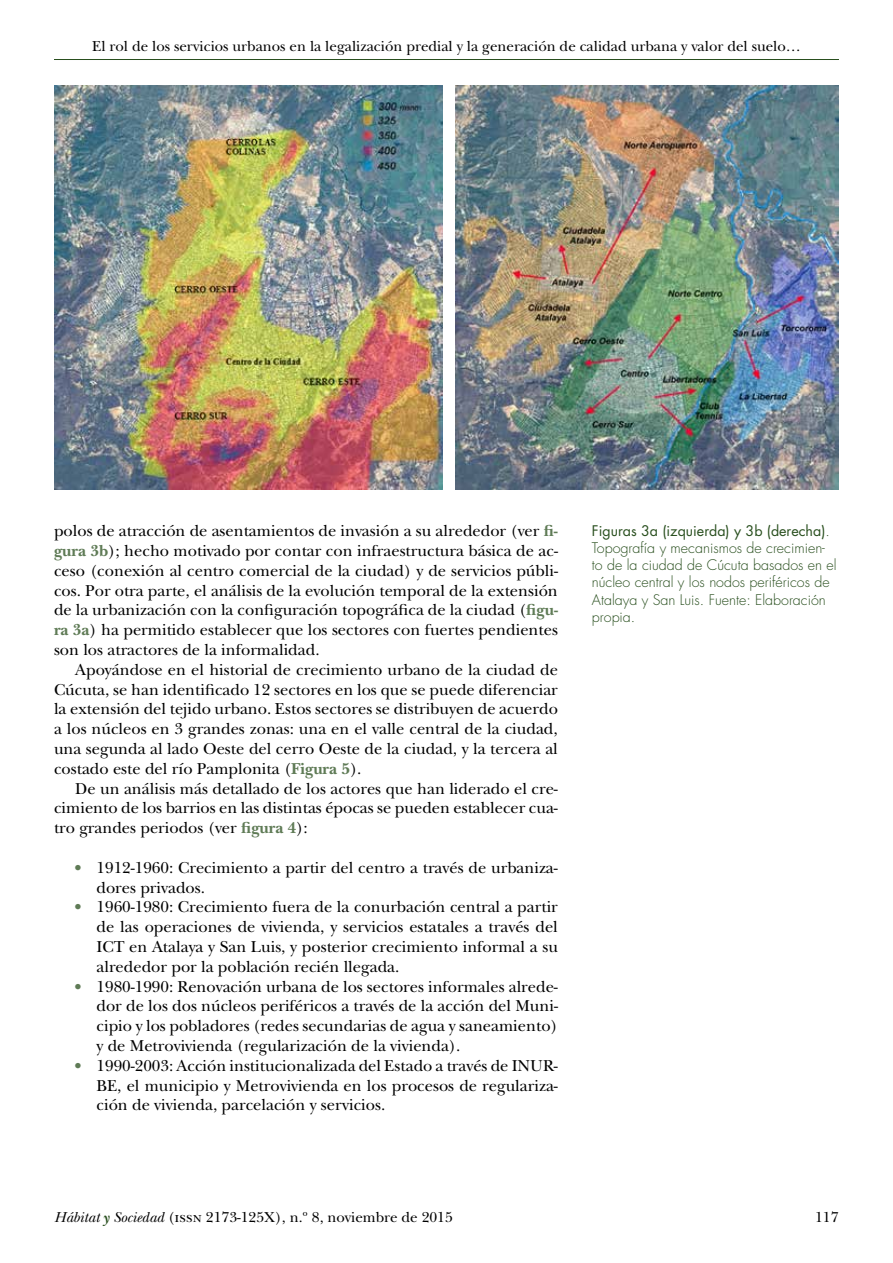
<style>
.page{position:relative;width:893px;height:1263px;background:#fff}
.page>*{position:absolute;margin:0;border:0;box-sizing:border-box;transform-origin:0 0}
.t1{font:16.5px/19.8px "New Baskerville Std";color:#000;text-align:justify}
.t2{font:15px "New Baskerville Std";color:#000}
.t3{font:300 14.25px/17.1px "Futura Std";color:#294f1e}
.s1{font-weight:700;color:#5f7b56}
.s2{font-weight:400}
.s3{font-style:italic}
.s4{font-weight:700;font-style:italic;color:#294f1e}
</style>
<div class="page">
<hr style="left:54px;top:59px;width:785px;height:1px;background:#294f1e">
<img style="left:54px;top:85px;width:388px;height:405px">
<img style="left:455px;top:85px;width:384px;height:405px">
<p class="t2" style="left:92px;top:37px;width:710px">El rol de los servicios urbanos en la legalización predial y la generación de calidad urbana y valor del suelo…</p>
<p class="t1" style="left:54px;top:521px;width:505px">polos de atracción de asentamientos de invasión a su alrededor (ver <span class="s1">fi&shy;gura 3b</span>); hecho motivado por contar con infraestructura básica de ac&shy;ceso (conexión al centro comercial de la ciudad) y de servicios públi&shy;cos. Por otra parte, el análisis de la evolución temporal de la extensión de la urbanización con la configuración topográfica de la ciudad (<span class="s1">figu&shy;ra 3a</span>) ha permitido establecer que los sectores con fuertes pendientes son los atractores de la informalidad.</p>
<p class="t1" style="left:54px;top:660px;width:505px;text-indent:21px">Apoyándose en el historial de crecimiento urbano de la ciudad de Cúcuta, se han identificado 12 sectores en los que se puede diferenciar la extensión del tejido urbano. Estos sectores se distribuyen de acuerdo a los núcleos en 3 grandes zonas: una en el valle central de la ciudad, una segunda al lado Oeste del cerro Oeste de la ciudad, y la tercera al costado este del río Pamplonita (<span class="s1">Figura 5</span>).</p>
<p class="t1" style="left:54px;top:778px;width:505px;text-indent:21px">De un análisis más detallado de los actores que han liderado el cre&shy;cimiento de los barrios en las distintas épocas se pueden establecer cua&shy;tro grandes periodos (ver <span class="s1">figura 4</span>):</p>
<p class="t1" style="left:97px;top:858px;width:463px;text-indent:-21px"><span class="s1">•</span> 1912-1960: Crecimiento a partir del centro a través de urbaniza&shy;dores privados.</p>
<p class="t1" style="left:97px;top:897px;width:463px;text-indent:-21px"><span class="s1">•</span> 1960-1980: Crecimiento fuera de la conurbación central a partir de las operaciones de vivienda, y servicios estatales a través del ICT en Atalaya y San Luis, y posterior crecimiento informal a su alrededor por la población recién llegada.</p>
<p class="t1" style="left:97px;top:976px;width:463px;text-indent:-21px"><span class="s1">•</span> 1980-1990: Renovación urbana de los sectores informales alrede&shy;dor de los dos núcleos periféricos a través de la acción del Muni&shy;cipio y los pobladores (redes secundarias de agua y saneamiento) y de Metrovivienda (regularización de la vivienda).</p>
<p class="t1" style="left:97px;top:1056px;width:463px;text-indent:-21px"><span class="s1">•</span> 1990-2003: Acción institucionalizada del Estado a través de INUR-BE, el municipio y Metrovivienda en los procesos de regulariza&shy;ción de vivienda, parcelación y servicios.</p>
<p class="t3" style="left:592px;top:523px;width:246px"><span class="s2">Figuras 3a (izquierda) y 3b (derecha)</span>.<br>Topografía y mecanismos de crecimien&shy;to de la ciudad de Cúcuta basados en el núcleo central y los nodos periféricos de Atalaya y San Luis. Fuente: Elaboración propia.</p>
<p class="t2" style="left:54px;top:1208px;width:400px"><span class="s3">Hábitat</span> <span class="s4">y</span> <span class="s3">Sociedad</span> (issn 2173-125X), n.º 8, noviembre de 2015</p>
<p class="t2" style="left:815px;top:1208px;width:25px">117</p>
</div>
